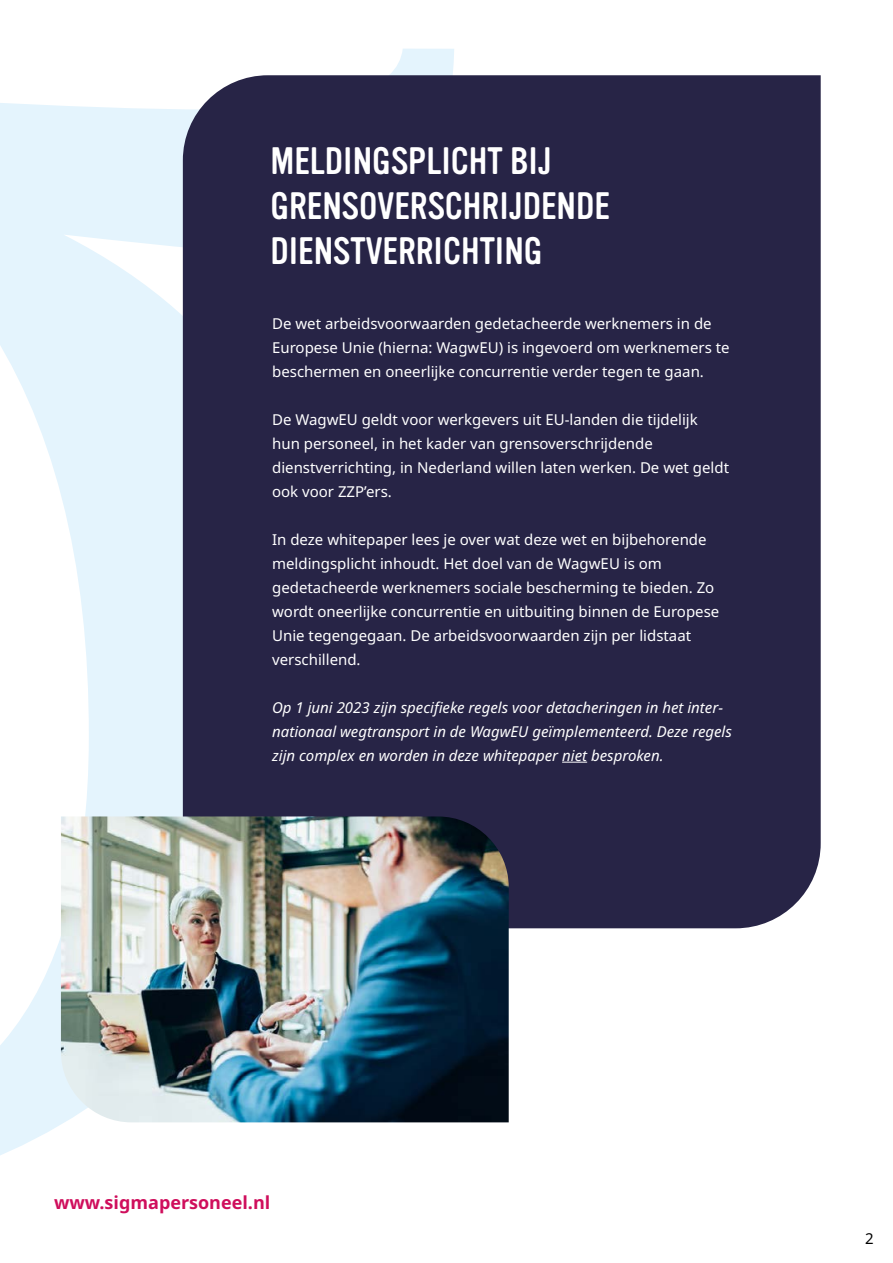
<style>
.page{position:relative;width:893px;height:1263px;background:#fff}
.page>*{position:absolute;margin:0;border:0;box-sizing:border-box;transform-origin:0 0}
.t1{font:37.5px/45px "Vinyl OT";color:#fff}
.t2{font:700 18px "Noto Sans";color:#cf0e5c}
.t3{font:15px/24px "Noto Sans";color:#fff}
.t4{font:italic 15px/24px "Noto Sans";color:#fff}
.t5{font:15px "Noto Sans";color:#000}
</style>
<div class="page">
<svg style="left:0;top:49px;width:454px;height:1106px;fill:#e4f4fd"></svg>
<div style="left:183px;top:75px;width:638px;height:853px;background:#272446"></div>
<svg style="left:562px;top:762px;width:25px;height:1px"></svg>
<img style="left:61px;top:816px;width:448px;height:306px">
<h1 class="t1" style="left:270px;top:140px;width:341px">MELDINGSPLICHT BIJ<br>GRENSOVERSCHRIJDENDE<br>DIENSTVERRICHTING</h1>
<p class="t3" style="left:272px;top:311px;width:459px">De wet arbeidsvoorwaarden gedetacheerde werknemers in de<br>Europese Unie (hierna: WagwEU) is ingevoerd om werknemers te beschermen en oneerlijke concurrentie verder tegen te gaan.</p>
<p class="t3" style="left:272px;top:407px;width:458px">De WagwEU geldt voor werkgevers uit EU-landen die tijdelijk hun personeel, in het kader van grensoverschrijdende dienstverrichting, in Nederland willen laten werken. De wet geldt ook voor ZZP’ers.</p>
<p class="t3" style="left:272px;top:527px;width:449px">In deze whitepaper lees je over wat deze wet en bijbehorende meldingsplicht inhoudt. Het doel van de WagwEU is om gedetacheerde werknemers sociale bescherming te bieden. Zo wordt oneerlijke concurrentie en uitbuiting binnen de Europese Unie tegengegaan. De arbeidsvoorwaarden zijn per lidstaat verschillend.</p>
<p class="t4" style="left:272px;top:695px;width:461px">Op 1 juni 2023 zijn specifieke regels voor detacheringen in het inter&shy;nationaal wegtransport in de WagwEU geïmplementeerd. Deze regels zijn complex en worden in deze whitepaper niet besproken.</p>
<p class="t2" style="left:54px;top:1190px;width:218px">www.sigmapersoneel.nl</p>
<p class="t5" style="left:865px;top:1228px;width:10px">2</p>
</div>
